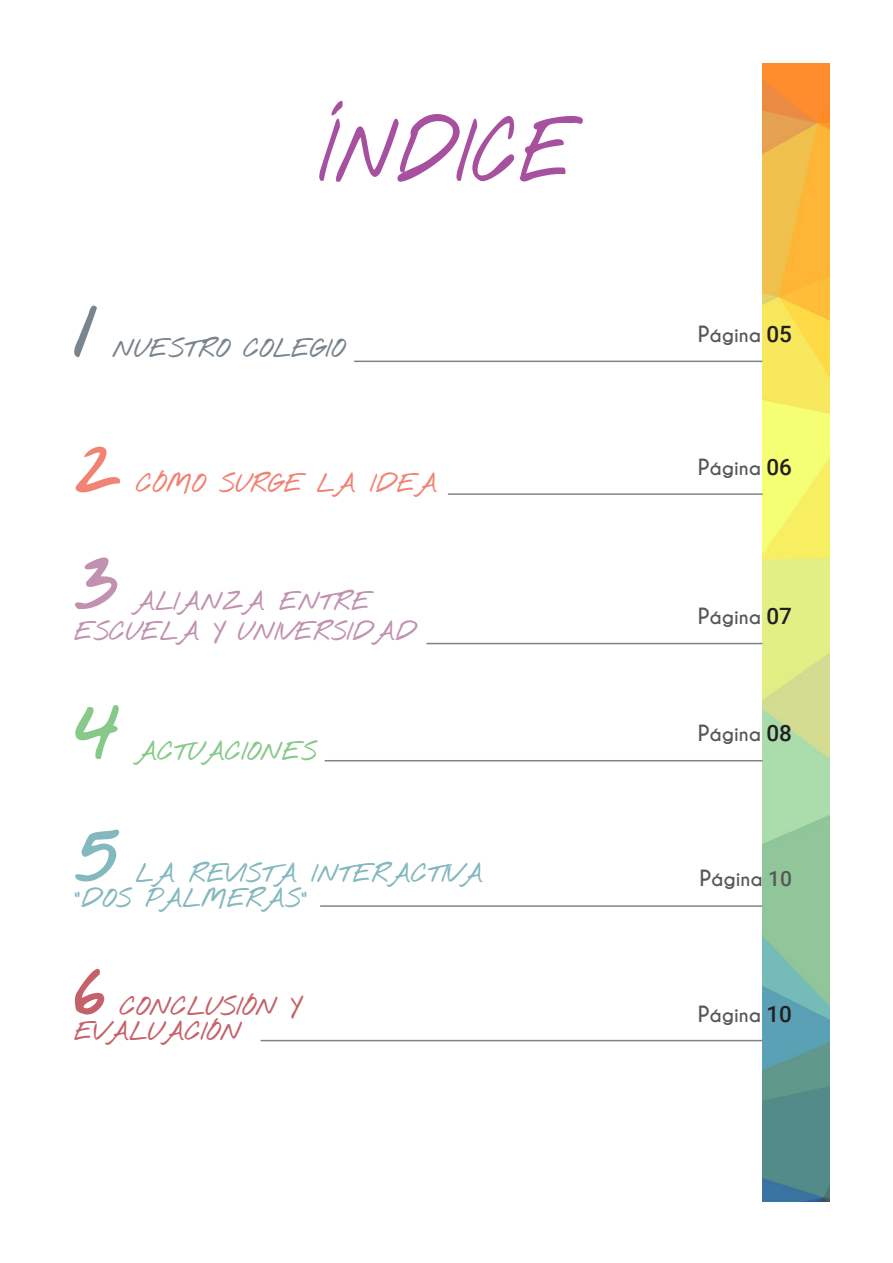
<style>
.page{position:relative;width:893px;height:1263px;background:#fff}
.page>*{position:absolute;margin:0;border:0;box-sizing:border-box;transform-origin:0 0}
.t1{font:700 72px "Nothing You Could Do";color:#a6509f;scale:.83 1}
.t2{font:700 72px "Nothing You Could Do";color:#79858e}
.t3{font:700 72px "Nothing You Could Do";color:#c46169}
.t4{font:700 72px "Nothing You Could Do";color:#f18375}
.t5{font:700 72px "Nothing You Could Do";color:#c192af}
.t6{font:700 72px "Nothing You Could Do";color:#86c989}
.t7{font:700 72px "Nothing You Could Do";color:#82b8be}
.t8{font:700 21px "Nothing You Could Do";color:#82b8be}
.t9{font:700 21px/30px "Nothing You Could Do";color:#c192af}
.t10{font:700 21px/25.2px "Nothing You Could Do";color:#c46169}
.t11{font:700 21px "Nothing You Could Do";color:#f18375}
.t12{font:700 21px "Nothing You Could Do";color:#79858e}
.t13{font:700 21px "Nothing You Could Do";color:#86c989}
.t14{font:700 18px "Caviar Dreams";color:#57585a}
.s1{font-size:21px}
.s2{font-family:"Roboto";font-weight:500;font-size:22.5px;color:#231f20}
.s3{font-family:"Roboto";font-weight:500;font-size:21px}
</style>
<div class="page">
<img style="left:763px;top:64px;width:67px;height:1137px">
<hr style="left:354px;top:361px;width:408px;height:1px;background:#79858e">
<hr style="left:261px;top:1040px;width:501px;height:1px;background:#7a858d">
<hr style="left:448px;top:493px;width:315px;height:2px;background:#7a858d">
<hr style="left:426px;top:643px;width:336px;height:1px;background:#79858e">
<hr style="left:325px;top:760px;width:438px;height:1px;background:#7a858d">
<hr style="left:320px;top:905px;width:442px;height:2px;background:#7a858d">
<p class="t1" style="left:319px;top:91px;width:308px">ÍNDICE</p>
<p class="t2" style="left:74px;top:267px;width:26px">1</p>
<p class="t12" style="left:112px;top:331px;width:234px">NUESTRO COLEGIO</p>
<p class="t14" style="left:698px;top:324px;width:96px"><span class="s1">P</span>ágina <span class="s2">05</span></p>
<p class="t4" style="left:74px;top:401px;width:50px">2</p>
<p class="t14" style="left:698px;top:457px;width:96px"><span class="s1">P</span>ágina <span class="s2">06</span></p>
<p class="t11" style="left:136px;top:465px;width:303px">CÓMO SURGE LA IDEA</p>
<p class="t5" style="left:74px;top:519px;width:47px">3</p>
<p class="t9" style="left:74px;top:586px;width:344px;text-indent:59px">ALIANZA ENTRE<br>ESCUELA Y UNIVERSIDAD</p>
<p class="t6" style="left:74px;top:669px;width:49px">4</p>
<p class="t13" style="left:136px;top:733px;width:183px">ACTUACIONES</p>
<p class="t14" style="left:698px;top:607px;width:96px"><span class="s1">P</span>ágina <span class="s2">07</span></p>
<p class="t14" style="left:698px;top:724px;width:96px"><span class="s1">P</span>ágina <span class="s2">08</span></p>
<p class="t7" style="left:74px;top:791px;width:49px">5</p>
<p class="t8" style="left:136px;top:855px;width:349px">LA REVISTA INTERACTIVA</p>
<p class="t14" style="left:699px;top:869px;width:94px"><span class="s1">P</span>ágina <span class="s3">10</span></p>
<p class="t8" style="left:74px;top:880px;width:235px">“DOS PALMERAS”</p>
<p class="t3" style="left:74px;top:924px;width:33px">6</p>
<p class="t10" style="left:74px;top:994px;width:228px;text-indent:46px">CONCLUSIÓN Y<br>EVALUACIÓN</p>
<p class="t14" style="left:698px;top:1004px;width:96px"><span class="s1">P</span>ágina <span class="s2">10</span></p>
</div>
